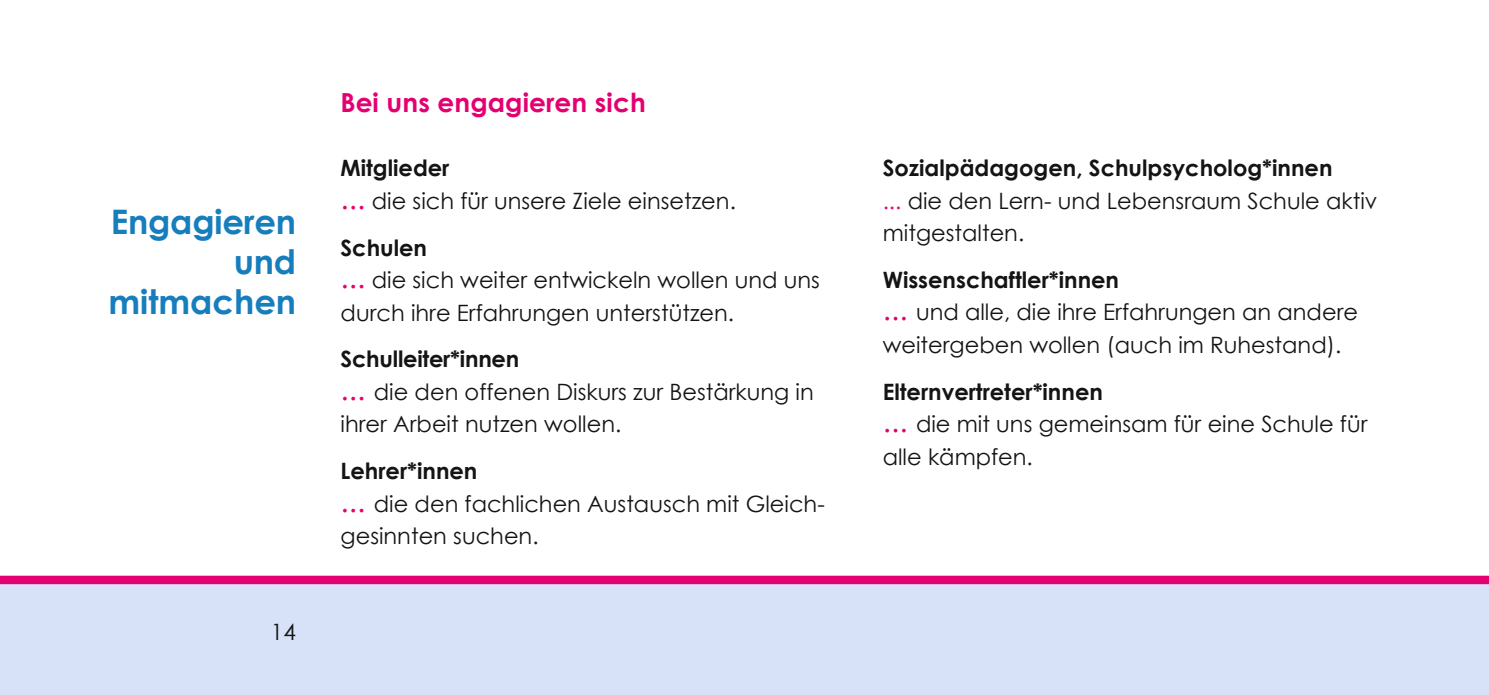
<style>
.page{position:relative;width:1489px;height:695px;background:#fff}
.page>*{position:absolute;margin:0;border:0;box-sizing:border-box;transform-origin:0 0}
.t1{font:700 33.75px/40px "Century Gothic";letter-spacing:-.005em;color:#177ebe;text-align:right}
.t2{font:700 26.25px "Century Gothic";letter-spacing:.005em;color:#e40070}
.t3{font:22.5px/32.5px "Century Gothic";color:#131413}
.s1{font-weight:700}
.s2{font-size:30px;color:#e40070}
.s3{color:#e40070}
</style>
<div class="page">
<div style="left:0;top:579px;width:1488px;height:115px;background:#d7e1f7"></div>
<div style="left:0;top:575px;width:1488px;height:9px;background:#e40070"></div>
<h1 class="t1" style="left:108px;top:200px;width:189px">Engagieren und mitmachen</h1>
<p class="t3" style="left:271px;top:615px;width:27px">14</p>
<p class="t2" style="left:340px;top:82px;width:307px">Bei uns engagieren sich</p>
<p class="t3" style="left:340px;top:152px;width:397px"><span class="s1">Mitglieder<br></span><span class="s2">...</span> die sich für unsere Ziele einsetzen.</p>
<p class="t3" style="left:340px;top:231px;width:481px"><span class="s1">Schulen<br></span><span class="s2">...</span> die sich weiter entwickeln wollen und uns durch ihre Erfahrungen unterstützen.</p>
<p class="t3" style="left:340px;top:342px;width:475px"><span class="s1">Schulleiter*innen<br></span><span class="s2">...</span> die den offenen Diskurs zur Bestärkung in ihrer Arbeit nutzen wollen.</p>
<p class="t3" style="left:340px;top:454px;width:485px"><span class="s1">Lehrer*innen<br></span><span class="s2">...</span> die den fachlichen Austausch mit Gleich&shy;gesinnten suchen.</p>
<p class="t3" style="left:882px;top:151px;width:496px"><span class="s1">Sozialpädagogen, Schulpsycholog*innen<br></span><span class="s3">...</span> die den Lern- und Lebensraum Schule aktiv mitgestalten.</p>
<p class="t3" style="left:882px;top:263px;width:477px"><span class="s1">Wissenschaftler*innen<br></span><span class="s2">...</span> und alle, die ihre Erfahrungen an andere weitergeben wollen (auch im Ruhestand).</p>
<p class="t3" style="left:882px;top:374px;width:486px"><span class="s1">Elternvertreter*innen<br></span><span class="s2">...</span> die mit uns gemeinsam für eine Schule für alle kämpfen.</p>
</div>
